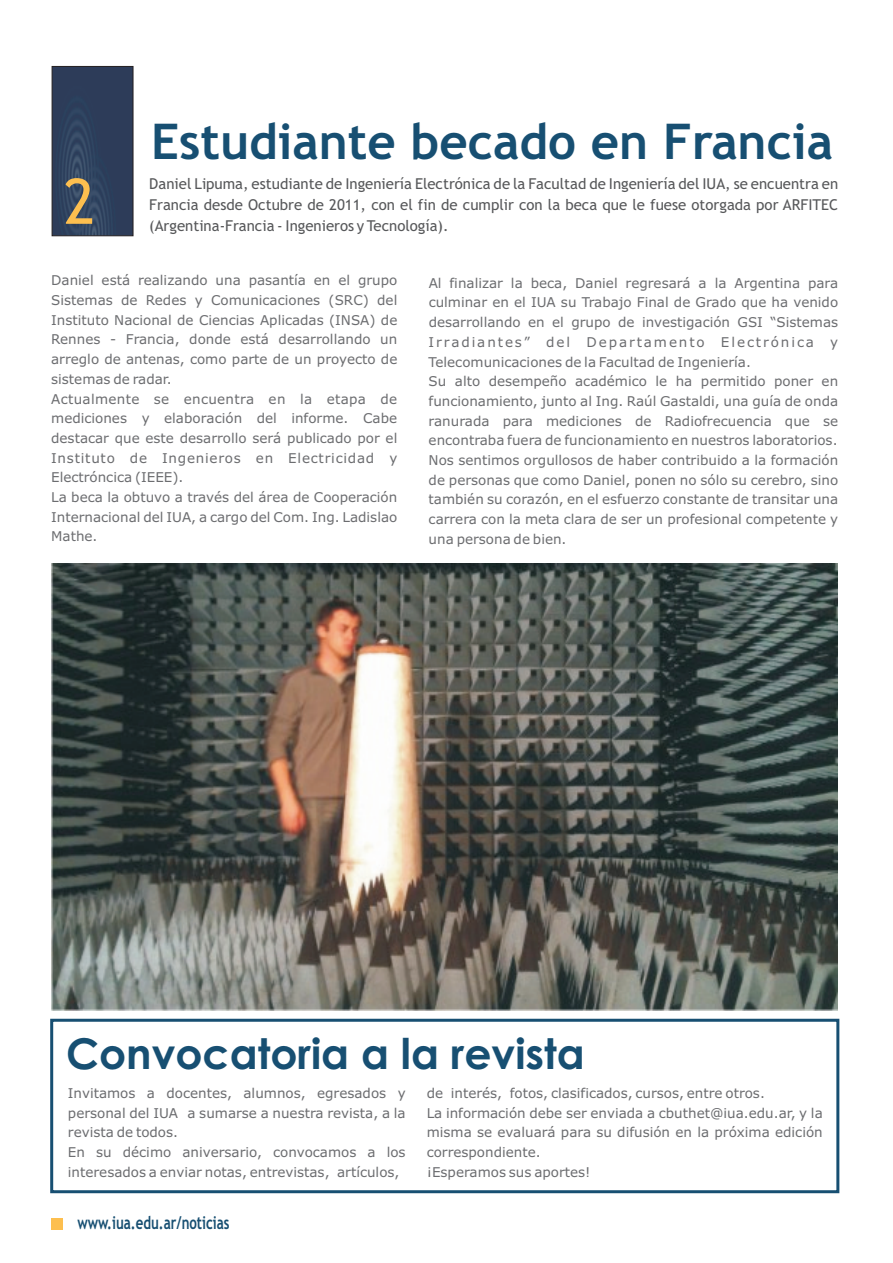
<style>
.page{position:relative;width:893px;height:1263px;background:#fff}
.page>*{position:absolute;margin:0;border:0;box-sizing:border-box;transform-origin:0 0}
.t1{font:62.85px "Trebuchet MS";color:#fdbf4f;scale:.95 1}
.t2{font:700 49.35px "Trebuchet MS";color:#174f72}
.t3{font:700 42.45px "Century Gothic";color:#174f72}
.t4{font:700 17.85px "Trebuchet MS";color:#174f72;scale:.74 1}
.t5{font:15px/20.9px "Trebuchet MS";color:#57585a;text-align:justify}
.t6{font:13.5px/19.6px "Verdana";color:#6c6d70}
</style>
<div class="page">
<svg style="left:52px;top:66px;width:81px;height:170px"></svg>
<div style="left:51px;top:1218px;width:11px;height:12px;background:#fdbf4f"></div>
<div style="left:50px;top:1019px;width:789px;height:174px;border:3px solid #174f72"></div>
<img style="left:52px;top:563px;width:786px;height:447px">
<h1 class="t1" style="left:64px;top:177px;width:35px">2</h1>
<h2 class="t2" style="left:151px;top:123px;width:683px">Estudiante becado en Francia</h2>
<p class="t5" style="left:149px;top:175px;width:690px">Daniel Lipuma, estudiante de Ingeniería Electrónica de la Facultad de Ingeniería del IUA, se encuentra en Francia desde Octubre de 2011, con el fin de cumplir con la beca que le fuese otorgada por ARFITEC (Argentina-Francia - Ingenieros y Tecnología).</p>
<p class="t6" style="left:51px;top:272px;width:348px">Daniel está realizando una pasantía en el grupo Sistemas de Redes y Comunicaciones (SRC) del Instituto Nacional de Ciencias Aplicadas (INSA) de Rennes - Francia, donde está desarrollando un arreglo de antenas, como parte de un proyecto de sistemas de radar.<br>Actualmente se encuentra en la etapa de mediciones y elaboración del informe. Cabe destacar que este desarrollo será publicado por el Instituto de Ingenieros en Electricidad y Electróncica (IEEE).<br>La beca la obtuvo a través del área de Cooperación Internacional del IUA, a cargo del Com. Ing. Ladislao Mathe.</p>
<p class="t6" style="left:429px;top:274px;width:411px">Al finalizar la beca, Daniel regresará a la Argentina para culminar en el IUA su Trabajo Final de Grado que ha venido desarrollando en el grupo de investigación GSI “Sistemas Irradiantes” del Departamento Electrónica y Telecomunicaciones de la Facultad de Ingeniería.<br>Su alto desempeño académico le ha permitido poner en funcionamiento, junto al Ing. Raúl Gastaldi, una guía de onda ranurada para mediciones de Radiofrecuencia que se encontraba fuera de funcionamiento en nuestros laboratorios.<br>Nos sentimos orgullosos de haber contribuido a la formación de personas que como Daniel, ponen no sólo su cerebro, sino también su corazón, en el esfuerzo constante de transitar una carrera con la meta clara de ser un profesional competente y una persona de bien.</p>
<h3 class="t3" style="left:66px;top:1037px;width:520px">Convocatoria a la revista</h3>
<p class="t6" style="left:68px;top:1084px;width:339px">Invitamos a docentes, alumnos, egresados y personal del IUA a sumarse a nuestra revista, a la revista de todos.<br>En su décimo aniversario, convocamos a los interesados a enviar notas, entrevistas, artículos,</p>
<p class="t6" style="left:427px;top:1084px;width:397px">de interés, fotos, clasificados, cursos, entre otros.<br>La información debe ser enviada a cbuthet@iua.edu.ar, y la misma se evaluará para su difusión en la próxima edición correspondiente.<br>¡Esperamos sus aportes!</p>
<h3 class="t4" style="left:77px;top:1216px;width:207px">www.iua.edu.ar/noticias</h3>
</div>
